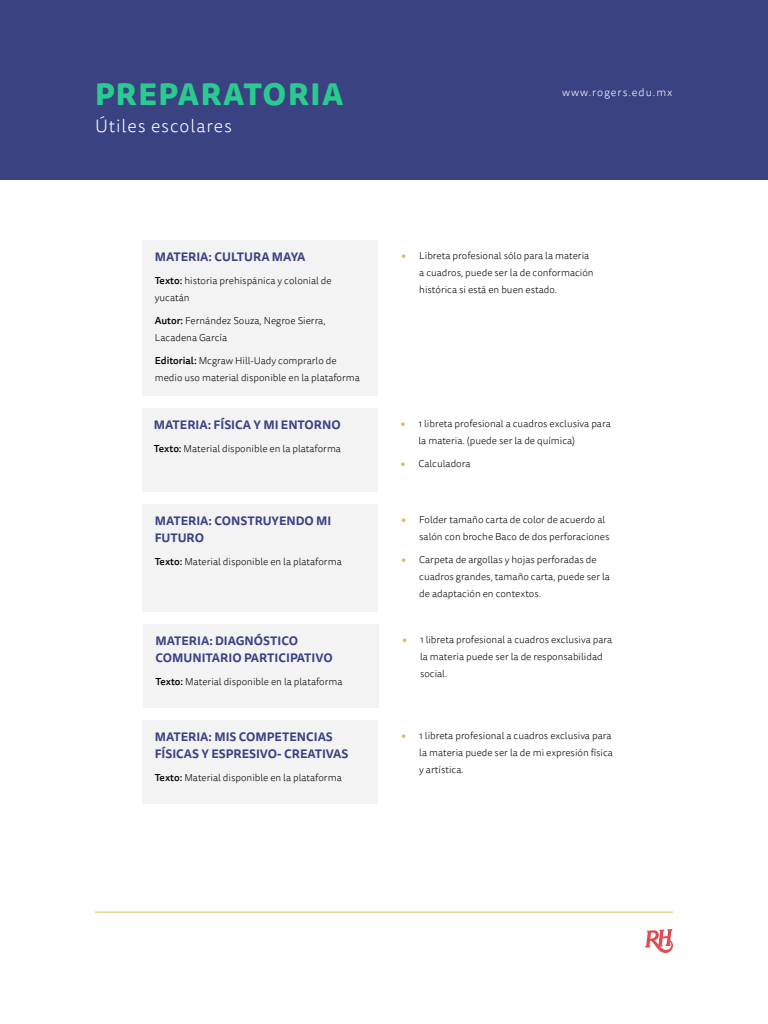
<style>
.page{position:relative;width:768px;height:1024px;background:#fff}
.page>*{position:absolute;margin:0;border:0;box-sizing:border-box;transform-origin:0 0}
.t1{font:800 30px "Tisa Sans Pro";letter-spacing:.05em;color:#29cc8e}
.t2{font:300 18px "Tisa Sans Pro";letter-spacing:.05em;color:#fff}
.t3{font:700 12px/17px "Tisa Sans Pro";color:#3b4282}
.t4{font:300 11px "Tisa Sans Pro";letter-spacing:.09em;color:#fff}
.t5{font:300 10px/17px "Tisa Sans Pro";color:#000}
.s1{font-weight:500}
.s2{font-weight:700;font-size:11px;color:#dbc25e}
</style>
<div class="page">
<div style="left:0;top:0;width:768px;height:180px;background:#3b4282"></div>
<hr style="left:95px;top:912px;width:578px;height:1px;background:#dbc25e">
<svg style="left:645px;top:929px;width:28px;height:24px"></svg>
<div style="left:143px;top:240px;width:235px;height:156px;background:#f3f3f4"></div>
<div style="left:142px;top:408px;width:235px;height:84px;background:#f3f3f4"></div>
<div style="left:143px;top:504px;width:235px;height:108px;background:#f3f3f4"></div>
<div style="left:144px;top:624px;width:235px;height:84px;background:#f3f3f4"></div>
<div style="left:143px;top:720px;width:235px;height:84px;background:#f3f3f4"></div>
<h1 class="t1" style="left:95px;top:72px;width:250px">PREPARATORIA</h1>
<p class="t4" style="left:562px;top:85px;width:112px">www.rogers.edu.mx</p>
<h2 class="t2" style="left:95px;top:114px;width:139px">Útiles escolares</h2>
<p class="t3" style="left:155px;top:248px;width:152px">MATERIA: CULTURA MAYA</p>
<p class="t5" style="left:155px;top:272px;width:179px"><span class="s1">Texto:</span> historia prehispánica y colonial de yucatán</p>
<p class="t5" style="left:155px;top:312px;width:172px"><span class="s1">Autor:</span> Fernández Souza, Negroe Sierra,<br>Lacadena García</p>
<p class="t5" style="left:155px;top:352px;width:207px"><span class="s1">Editorial:</span> Mcgraw Hill-Uady comprarlo de medio uso material disponible en la plataforma</p>
<p class="t3" style="left:154px;top:416px;width:188px">MATERIA: FÍSICA Y MI ENTORNO</p>
<p class="t5" style="left:154px;top:440px;width:189px"><span class="s1">Texto:</span> Material disponible en la plataforma</p>
<p class="t3" style="left:155px;top:512px;width:178px">MATERIA: CONSTRUYENDO MI<br>FUTURO</p>
<p class="t5" style="left:155px;top:553px;width:189px"><span class="s1">Texto:</span> Material disponible en la plataforma</p>
<p class="t3" style="left:156px;top:632px;width:179px">MATERIA: DIAGNÓSTICO<br>COMUNITARIO PARTICIPATIVO</p>
<p class="t5" style="left:156px;top:673px;width:189px"><span class="s1">Texto:</span> Material disponible en la plataforma</p>
<p class="t3" style="left:155px;top:728px;width:195px">MATERIA: MIS COMPETENCIAS<br>FÍSICAS Y ESPRESIVO- CREATIVAS</p>
<p class="t5" style="left:155px;top:769px;width:189px"><span class="s1">Texto:</span> Material disponible en la plataforma</p>
<p class="t5" style="left:419px;top:248px;width:176px;text-indent:-18px"><span class="s2">•</span> Libreta profesional sólo para la materia a cuadros, puede ser la de conformación histórica si está en buen estado.</p>
<p class="t5" style="left:418px;top:416px;width:194px;text-indent:-18px"><span class="s2">•</span> 1 libreta profesional a cuadros exclusiva para la materia. (puede ser la de química)</p>
<p class="t5" style="left:400px;top:456px;width:72px"><span class="s2">•</span> Calculadora</p>
<p class="t5" style="left:419px;top:512px;width:192px;text-indent:-18px"><span class="s2">•</span> Folder tamaño carta de color de acuerdo al salón con broche Baco de dos perforaciones</p>
<p class="t5" style="left:419px;top:552px;width:192px;text-indent:-18px"><span class="s2">•</span> Carpeta de argollas y hojas perforadas de cuadros grandes, tamaño carta, puede ser la de adaptación en contextos.</p>
<p class="t5" style="left:420px;top:632px;width:194px;text-indent:-18px"><span class="s2">•</span> 1 libreta profesional a cuadros exclusiva para la materia puede ser la de responsabilidad social.</p>
<p class="t5" style="left:419px;top:728px;width:195px;text-indent:-18px"><span class="s2">•</span> 1 libreta profesional a cuadros exclusiva para la materia puede ser la de mi expresión física y artística.</p>
</div>
